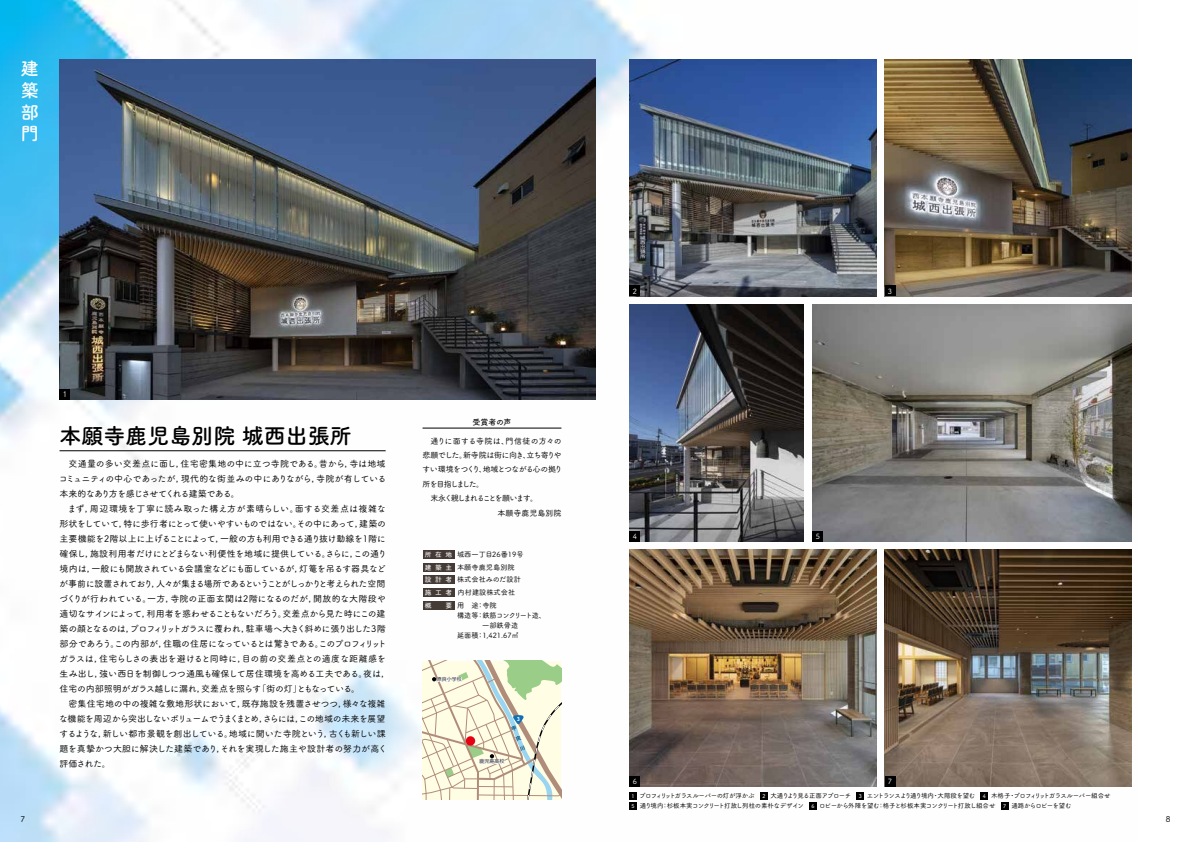
<style>
.page{position:relative;width:1191px;height:842px;background:#fff}
.page>*{position:absolute;margin:0;border:0;box-sizing:border-box;transform-origin:0 0}
.t1{font:22px "Tsuku A Rd Gothic Std B";color:#000}
.t2{font:18px/21.6px "Tsuku A Rd Gothic Std B";color:#fff;text-align:justify}
.t3{font:9px/15px "Tsuku A Rd Gothic Std M";letter-spacing:-.04em;color:#000}
.t4{font:8px "Tsuku A Rd Gothic Std M";letter-spacing:-.08em;color:#000}
.t5{font:8px "Tsuku A Rd Gothic Std M";letter-spacing:-.1em;color:#000}
.t6{font:8px "Tsuku A Rd Gothic Std M";letter-spacing:.015em;color:#000}
.t7{font:8px "Tsuku A Rd Gothic Std M";letter-spacing:-.2em;color:#000}
.t8{font:8px "Tsuku A Rd Gothic Std M";letter-spacing:-.17em;color:#000}
.t9{font:8px "Tsuku A Rd Gothic Std M";color:#000}
.t10{font:8px "Tsuku A Rd Gothic Std D";letter-spacing:-.02em;color:#000}
.t11{font:7.2px/12.3px "Tsuku A Rd Gothic Std M";color:#000}
.t12{font:7.2px "Tsuku A Rd Gothic Std M";letter-spacing:-.115em;color:#000}
.t13{font:7.2px "Tsuku A Rd Gothic Std M";color:#fff}
.t14{font:7.2px "Rodin NTLG Pro M";color:#fff}
.t15{font:6.8px "Tsuku A Rd Gothic Std D";color:#fff}
.t16{font:6.5px/10px "Tsuku A Rd Gothic Std M";letter-spacing:-.08em;color:#000}
.t17{font:6.5px "Tsuku A Rd Gothic Std M";letter-spacing:-.11em;color:#000}
.t18{font:5px "Rodin Pro M";color:#000}
.t19{font:700 5px "UD Shin Go Pro";color:#fff;scale:.8 1}
.s1{font-family:"Tsuku A Rd Gothic Std D";font-size:6.8px;color:#fff}
.s2{font-family:"Tsuku A Rd Gothic Std D";font-size:5.2px;color:#fff}
</style>
<div class="page">
<img style="left:0;top:0;width:1132px;height:842px">
<img style="left:884px;top:60px;width:247px;height:236px">
<img style="left:629px;top:305px;width:175px;height:236px">
<img style="left:60px;top:60px;width:535px;height:340px">
<div style="left:60px;top:389px;width:10px;height:11px;background:#000"></div>
<img style="left:629px;top:550px;width:247px;height:237px">
<img style="left:884px;top:550px;width:247px;height:237px">
<img style="left:629px;top:60px;width:247px;height:236px">
<img style="left:812px;top:305px;width:319px;height:236px">
<div style="left:629px;top:792px;width:7px;height:7px;background:#000"></div>
<div style="left:856px;top:792px;width:8px;height:7px;background:#000"></div>
<div style="left:981px;top:792px;width:7px;height:7px;background:#000"></div>
<div style="left:629px;top:802px;width:7px;height:7px;background:#000"></div>
<div style="left:809px;top:802px;width:7px;height:7px;background:#000"></div>
<div style="left:1001px;top:802px;width:7px;height:7px;background:#000"></div>
<div style="left:760px;top:792px;width:7px;height:7px;background:#000"></div>
<hr style="left:60px;top:450px;width:326px;height:1px;background:#000">
<div style="left:629px;top:776px;width:11px;height:11px;background:#000"></div>
<div style="left:884px;top:776px;width:11px;height:11px;background:#000"></div>
<div style="left:629px;top:531px;width:11px;height:10px;background:#000"></div>
<div style="left:812px;top:531px;width:11px;height:10px;background:#000"></div>
<div style="left:629px;top:286px;width:11px;height:10px;background:#000"></div>
<div style="left:884px;top:286px;width:11px;height:10px;background:#000"></div>
<hr style="left:422px;top:428px;width:139px;height:1px;background:#000">
<div style="left:422px;top:550px;width:32px;height:8px;background:#443b36"></div>
<div style="left:422px;top:575px;width:32px;height:9px;background:#443b36"></div>
<div style="left:422px;top:588px;width:32px;height:9px;background:#443b36"></div>
<div style="left:422px;top:563px;width:32px;height:8px;background:#443b36"></div>
<div style="left:422px;top:601px;width:32px;height:8px;background:#443b36"></div>
<svg style="left:422px;top:660px;width:139px;height:139px;background:#e4e4cb"></svg>
<h2 class="t2" style="left:21px;top:57px;width:19px">建築部門</h2>
<p class="t14" style="left:62px;top:390px;width:6px">1</p>
<h1 class="t1" style="left:60px;top:419px;width:294px">本願寺鹿児島別院 城西出張所</h1>
<p class="t3" style="left:59px;top:456px;width:329px;text-align:justify;text-indent:10px">交通量の多い交差点に面し，住宅密集地の中に立つ寺院である。昔から，寺は地域コミュニティの中心であったが，現代的な街並みの中にありながら，寺院が有している本来的なあり方を感じさせてくれる建築である。</p>
<p class="t3" style="left:59px;top:501px;width:332px;text-indent:8px">まず，周辺環境を丁寧に読み取った構え方が素晴らしい。面する交差点は複雑な形状をしていて，特に歩行者にとって使いやすいものではない。その中にあって，建築の主要機能を2階以上に上げることによって，一般の方も利用できる通り抜け動線を1階に確保し，施設利用者だけにとどまらない利便性を地域に提供している。さらに，この通り境内は，一般にも開放されている会議室などにも面しているが，灯篭を吊るす器具などが事前に設置されており，人々が集まる場所であるということがしっかりと考えられた空間づくりが行われている。一方，寺院の正面玄関は2階になるのだが，開放的な大階段や適切なサインによって，利用者を惑わせることもないだろう。交差点から見た時にこの建築の顔となるのは，プロフィリットガラスに覆われ，駐車場へ大きく斜めに張り出した3階部分であろう。この内部が，住職の住居になっているとは驚きである。このプロフィリットガラスは，住宅らしさの表出を避けると同時に，目の前の交差点との適度な距離感を生み出し，強い西日を制御しつつ通風も確保して居住環境を高める工夫である。夜は，住宅の内部照明がガラス越しに漏れ，交差点を照らす「街の灯」ともなっている。</p>
<p class="t3" style="left:59px;top:696px;width:330px;text-indent:10px">密集住宅地の中の複雑な敷地形状において，既存施設を残置させつつ，様々な複雑な機能を周辺から突出しないボリュームでうまくまとめ，さらには，この地域の未来を展望するような，新しい都市景観を創出している。地域に開いた寺院という，古くも新しい課題を真摯かつ大胆に解決した建築であり，それを実現した施主や設計者の努力が高く評価された。</p>
<p class="t10" style="left:472px;top:416px;width:41px">受賞者の声</p>
<p class="t6" style="left:430px;top:434px;width:133px">通りに面する寺院は、門信徒の方々の</p>
<p class="t4" style="left:422px;top:449px;width:140px">悲願でした。新寺院は街に向き、立ち寄りや</p>
<p class="t5" style="left:422px;top:463px;width:142px">すい環境をつくり、地域とつながる心の拠り</p>
<p class="t8" style="left:422px;top:478px;width:63px">所を目指しました。</p>
<p class="t7" style="left:430px;top:492px;width:109px">末永く親しまれることを願います。</p>
<p class="t9" style="left:497px;top:506px;width:65px">本願寺鹿児島別院</p>
<p class="t11" style="left:425px;top:548px;width:100px"><span class="s1">所在地</span> 城西一丁目26番19号</p>
<p class="t11" style="left:425px;top:573px;width:97px"><span class="s1">設計者</span> 株式会社みのだ設計<span class="s1">施工者</span> 内村建設株式会社</p>
<p class="t11" style="left:425px;top:560px;width:91px"><span class="s1">建築主</span> 本願寺鹿児島別院</p>
<p class="t11" style="left:457px;top:599px;width:48px">用　途：寺院　</p>
<p class="t12" style="left:457px;top:610px;width:90px">構造等：鉄筋コンクリート造、</p>
<p class="t11" style="left:482px;top:618px;width:38px">一部鉄骨造</p>
<p class="t11" style="left:457px;top:628px;width:70px">延面積：1,421.67㎡　</p>
<p class="t15" style="left:425px;top:600px;width:8px">概</p>
<p class="t15" style="left:445px;top:600px;width:8px">要</p>
<p class="t18" style="left:437px;top:676px;width:26px">原良小学校</p>
<p class="t19" style="left:517px;top:715px;width:5px">3</p>
<p class="t18" style="left:479px;top:758px;width:26px">鹿児島高校</p>
<p class="t13" style="left:633px;top:285px;width:6px">2</p>
<p class="t13" style="left:888px;top:285px;width:6px">3</p>
<p class="t13" style="left:633px;top:531px;width:6px">4</p>
<p class="t13" style="left:815px;top:531px;width:6px">5</p>
<p class="t13" style="left:633px;top:776px;width:6px">6</p>
<p class="t13" style="left:888px;top:776px;width:6px">7</p>
<p class="t16" style="left:631px;top:790px;width:480px;text-indent:227px"><span class="s2">3</span> エントランスより通り境内・大階段を望む <span class="s2">4</span> 木格子・プロフィリットガラスルーバー組合せ<br><span class="s2">5</span> 通り境内：杉板本実コンクリート打放し列柱の素朴なデザイン <span class="s2">6</span> ロビーから外陣を望む：格子と杉板本実コンクリート打放し組合せ <span class="s2">7</span> 通路からロビーを望む</p>
<p class="t16" style="left:631px;top:790px;width:125px"><span class="s2">1</span> プロフィリットガラスルーバーの灯が浮かぶ</p>
<p class="t17" style="left:762px;top:791px;width:91px"><span class="s2">2</span> 大通りより見る正面アプローチ</p>
<p class="t4" style="left:20px;top:813px;width:6px">7</p>
<p class="t4" style="left:1166px;top:813px;width:6px">8</p>
</div>
